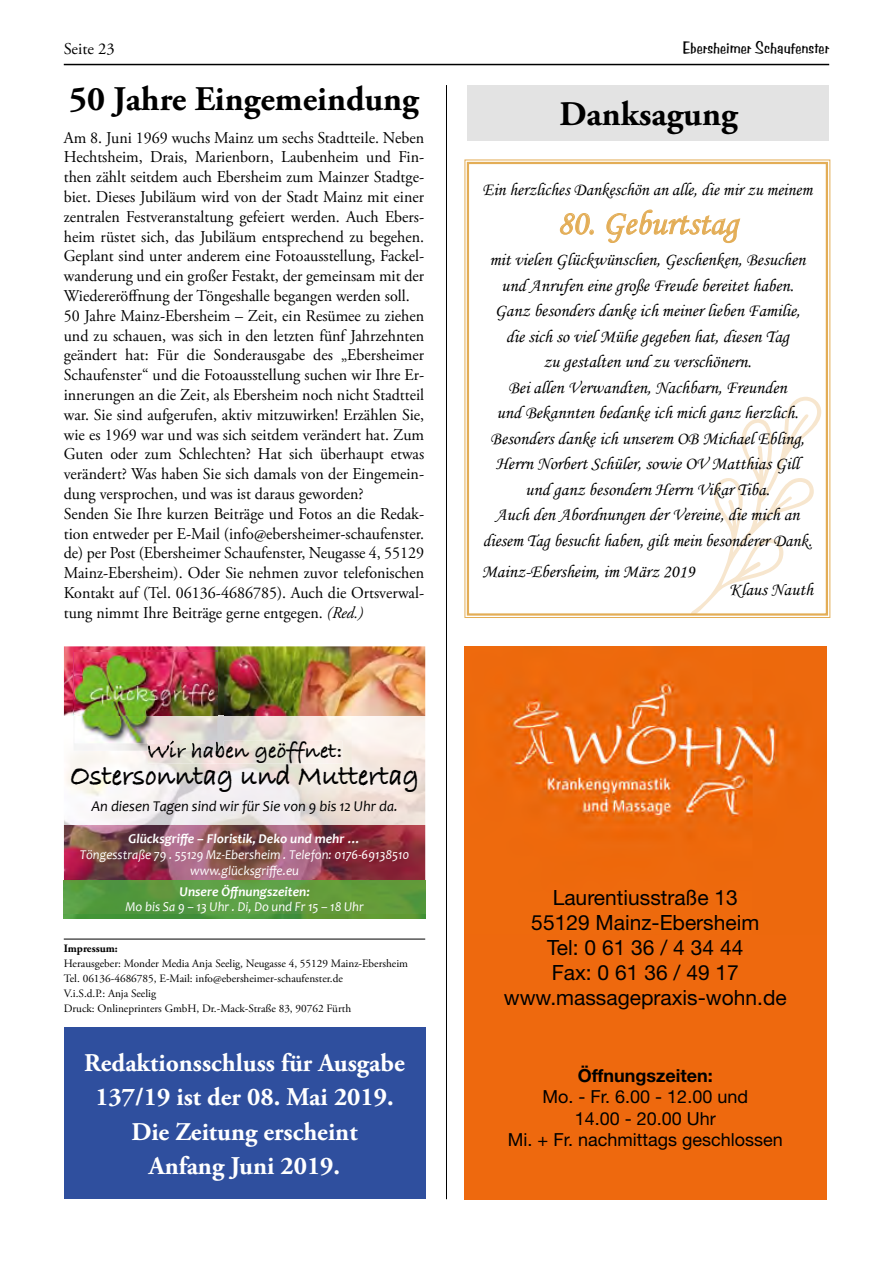
<style>
.page{position:relative;width:893px;height:1263px;background:#fff}
.page>*{position:absolute;margin:0;border:0;box-sizing:border-box;transform-origin:0 0}
.t1{font:700 34.5px "Adobe Garamond Pro";color:#000}
.t2{font:34.5px "Monotype Corsiva";color:#e3ad56}
.t3{font:700 30px "Bradley Hand ITCTT";color:#000;scale:.91 1}
.t4{font:700 25.5px/34.5px "Adobe Garamond Pro";color:#fff;text-align:center}
.t5{font:700 22.5px "Bradley Hand ITCTT";color:#000}
.t6{font:21px/25.2px "Helvetica Neue";color:#000;text-align:center}
.t7{font:18px/25.5px "Monotype Corsiva";color:#000;text-align:center}
.t8{font:18px/21.6px "Helvetica Neue";color:#000;text-align:center}
.t9{font:700 18px "Helvetica Neue";color:#000}
.t10{font:16.5px/19.8px "Adobe Garamond Pro";color:#000}
.t11{font:16.5px "Benguiat Frisky";color:#000}
.t12{font:italic 15px "Candara";color:#000}
.t13{font:italic 13.5px/16.2px "Candara";color:#fff;text-align:center;scale:.96 1}
.t14{font:italic 700 13.5px "Candara";color:#fff}
.t15{font:11.25px/15px "Adobe Garamond Pro";color:#000}
.t16{font:700 11.25px "Adobe Garamond Pro";color:#000}
.s1{font-style:italic}
</style>
<div class="page">
<hr style="left:64px;top:64px;width:765px;height:1px;background:#000">
<img style="left:465px;top:646px;width:361px;height:553px">
<img style="left:64px;top:646px;width:361px;height:70px">
<img style="left:64px;top:716px;width:361px;height:202px">
<img style="left:148px;top:741px;width:194px;height:22px">
<img style="left:64px;top:880px;width:361px;height:33px">
<img style="left:217px;top:653px;width:7px;height:88px">
<img style="left:74px;top:653px;width:1px;height:63px">
<img style="left:74px;top:716px;width:74px;height:35px">
<img style="left:148px;top:741px;width:76px;height:10px">
<img style="left:75px;top:651px;width:142px;height:92px">
<img style="left:148px;top:741px;width:69px;height:2px">
<div style="left:64px;top:1028px;width:361px;height:171px;background:#2f4f9e"></div>
<div style="left:468px;top:85px;width:361px;height:55px;background:#e3e3e3"></div>
<hr style="left:64px;top:939px;width:361px;height:1px;background:#000">
<svg style="left:464px;top:159px;width:367px;height:459px"></svg>
<div style="left:467px;top:162px;width:361px;height:454px;border:2px solid #e3ad56"></div>
<hr style="left:446px;top:85px;width:1px;height:1114px;background:#000">
<p class="t10" style="left:64px;top:40px;width:52px">Seite 23</p>
<p class="t11" style="left:682px;top:37px;width:148px">Ebersheimer Schaufenster</p>
<h1 class="t1" style="left:69px;top:79px;width:351px">50 Jahre Eingemeindung</h1>
<p class="t10" style="left:64px;top:128px;width:362px">Am 8. Juni 1969 wuchs Mainz um sechs Stadtteile. Neben Hechtsheim, Drais, Marienborn, Laubenheim und Fin&shy;then zählt seitdem auch Ebersheim zum Mainzer Stadtge&shy;biet. Dieses Jubiläum wird von der Stadt Mainz mit einer zentralen Festveranstaltung gefeiert werden. Auch Ebers&shy;heim rüstet sich, das Jubiläum entsprechend zu begehen.<br>Geplant sind unter anderem eine Fotoausstellung, Fackel&shy;wanderung und ein großer Festakt, der gemeinsam mit der Wiedereröffnung der Töngeshalle begangen werden soll.<br>50 Jahre Mainz-Ebersheim – Zeit, ein Resümee zu ziehen und zu schauen, was sich in den letzten fünf Jahrzehnten geändert hat: Für die Sonderausgabe des „Ebersheimer Schaufenster“ und die Fotoausstellung suchen wir Ihre Er&shy;innerungen an die Zeit, als Ebersheim noch nicht Stadtteil war. Sie sind aufgerufen, aktiv mitzuwirken! Erzählen Sie, wie es 1969 war und was sich seitdem verändert hat. Zum Guten oder zum Schlechten? Hat sich überhaupt etwas verändert? Was haben Sie sich damals von der Eingemein&shy;dung versprochen, und was ist daraus geworden?<br>Senden Sie Ihre kurzen Beiträge und Fotos an die Redak&shy;tion entweder per E-Mail (info@ebersheimer-schaufenster. de) per Post (Ebersheimer Schaufenster, Neugasse 4, 55129<br>Mainz-Ebersheim). Oder Sie nehmen zuvor telefonischen Kontakt auf (Tel. 06136-4686785). Auch die Ortsverwal&shy;tung nimmt Ihre Beiträge gerne entgegen. <span class="s1">(Red.)</span></p>
<h3 class="t5" style="left:147px;top:733px;width:197px">Wir haben geöffnet:</h3>
<h2 class="t3" style="left:70px;top:753px;width:385px">Ostersonntag und Muttertag</h2>
<p class="t12" style="left:91px;top:797px;width:308px">An diesen Tagen sind wir für Sie von 9 bis 12 Uhr da.</p>
<p class="t14" style="left:128px;top:830px;width:234px">Glücksgriffe – Floristik, Deko und mehr …</p>
<p class="t13" style="left:80px;top:846px;width:345px">Töngesstraße 79 . 55129 Mz-Ebersheim . Telefon: 0176-69138510 www.glücksgriffe.eu</p>
<p class="t14" style="left:179px;top:883px;width:132px">Unsere Öffnungszeiten:</p>
<p class="t13" style="left:126px;top:899px;width:250px">Mo bis Sa 9 – 13 Uhr . Di, Do und Fr 15 – 18 Uhr</p>
<p class="t16" style="left:64px;top:942px;width:56px">Impressum:</p>
<p class="t15" style="left:64px;top:956px;width:346px">Herausgeber: Monder Media Anja Seelig, Neugasse 4, 55129 Mainz-Ebersheim Tel. 06136-4686785, E-Mail: info@ebersheimer-schaufenster.de<br>V.i.S.d.P.: Anja Seelig<br>Druck: Onlineprinters GmbH, Dr.-Mack-Straße 83, 90762 Fürth</p>
<h3 class="t4" style="left:84px;top:1046px;width:322px">Redaktionsschluss für Ausgabe<br>137/19 ist der 08. Mai 2019.<br>Die Zeitung erscheint<br>Anfang Juni 2019.</h3>
<h1 class="t1" style="left:559px;top:94px;width:180px">Danksagung</h1>
<p class="t7" style="left:483px;top:176px;width:331px">Ein herzliches Dankeschön an alle, die mir zu meinem</p>
<h1 class="t2" style="left:557px;top:202px;width:182px">80. Geburtstag</h1>
<p class="t7" style="left:483px;top:247px;width:331px">mit vielen Glückwünschen, Geschenken, Besuchen und Anrufen eine große Freude bereitet haben.<br>Ganz besonders danke ich meiner lieben Familie,<br>die sich so viel Mühe gegeben hat, diesen Tag<br>zu gestalten und zu verschönern.<br>Bei allen Verwandten, Nachbarn, Freunden<br>und Bekannten bedanke ich mich ganz herzlich.<br>Besonders danke ich unserem OB Michael Ebling, Herrn Norbert Schüler, sowie OV Matthias Gill und ganz besondern Herrn Vikar Tiba.<br>Auch den Abordnungen der Vereine, die mich an diesem Tag besucht haben, gilt mein besonderer Dank.</p>
<p class="t7" style="left:482px;top:559px;width:214px">Mainz-Ebersheim, im März 2019</p>
<p class="t7" style="left:729px;top:577px;width:85px">Klaus Nauth</p>
<p class="t6" style="left:504px;top:884px;width:285px">Laurentiusstraße 13<br>55129 Mainz-Ebersheim<br>Tel: 0 61 36 / 4 34 44<br>Fax: 0 61 36 / 49 17 www.massagepraxis-wohn.de</p>
<p class="t9" style="left:578px;top:1064px;width:137px">Öffnungszeiten:</p>
<p class="t8" style="left:508px;top:1086px;width:276px">Mo. - Fr. 6.00 - 12.00 und<br>14.00 - 20.00 Uhr<br>Mi. + Fr. nachmittags geschlossen</p>
</div>
